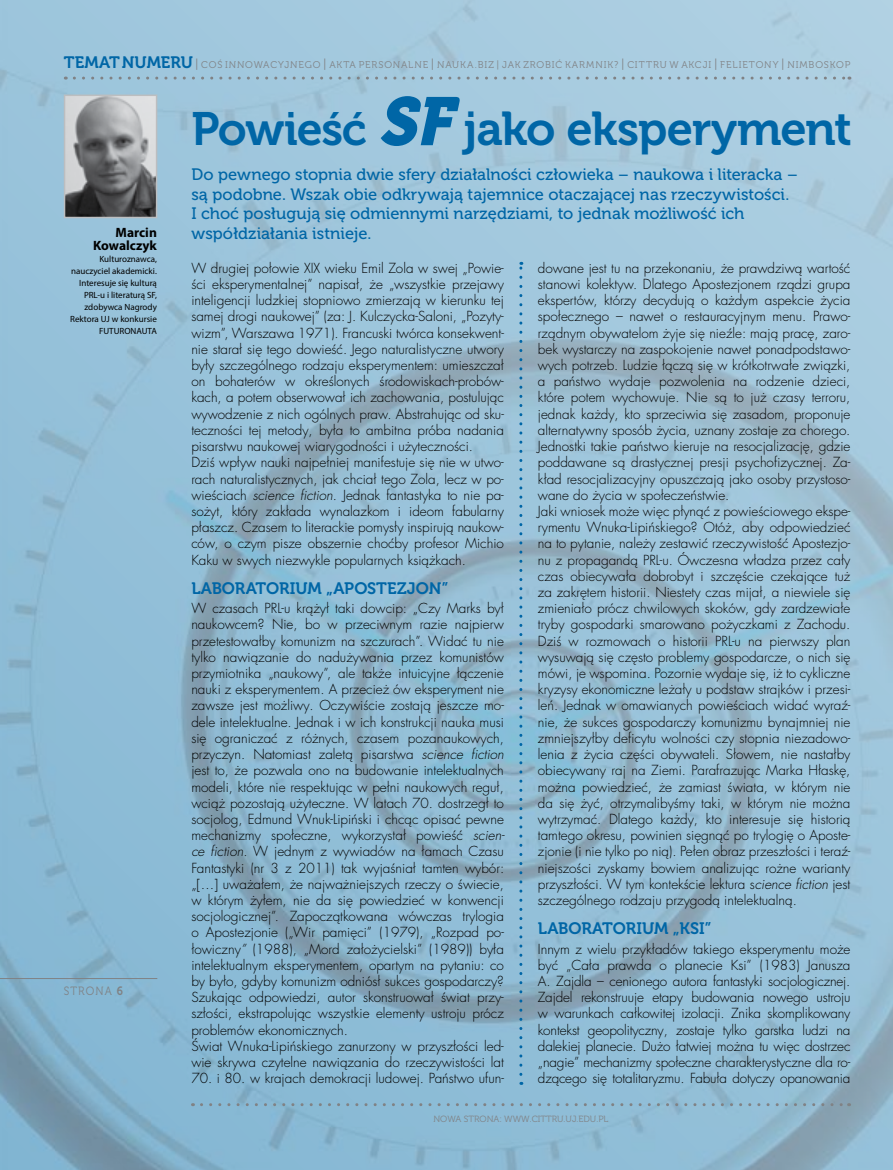
<style>
.page{position:relative;width:893px;height:1170px;background:#fff}
.page>*{position:absolute;margin:0;border:0;box-sizing:border-box;transform-origin:0 0}
.t1{font:47.25px "Museo 700";letter-spacing:-.025em;color:#0066a6}
.t2{font:16.5px/19.8px "Museo 500";color:#0066a6}
.t3{font:16.5px "Museo 700";letter-spacing:.015em;color:#0066a6}
.t4{font:300 13.5px/16.2px "Futura LT Pro";color:#000}
.t5{font:700 13.5px/13.5px "Myriad Pro";color:#000;text-align:right}
.t6{font:12px "Museo 300";letter-spacing:.1em;color:#808285;scale:.9 1}
.t7{font:9.75px "Museo 300";letter-spacing:.085em;color:#808285}
.t8{font:9px/12px "Myriad Pro";color:#000;text-align:right}
.t9{font:9px "Museo 300";color:#808285}
.s1{font-family:"Museo 700";font-size:16.5px;color:#0066a6}
.s2{font-size:12px}
.s3{font-family:"Museo 700"}
.s4{font-size:46.5px}
.s5{font-family:"Museo 900";font-style:italic;font-size:67.5px}
.s6{font-style:italic}
</style>
<div class="page">
<img style="left:0;top:0;width:893px;height:1169px">
<hr style="left:0;top:978px;width:157px;height:1px;background:#808285">
<svg style="left:201px;top:1103px;width:649px;height:3px;background:#89acbf"></svg>
<svg style="left:74px;top:77px;width:776px;height:3px;background:#9cb9c9"></svg>
<img style="left:67px;top:98px;width:87px;height:117px">
<div style="left:64px;top:95px;width:93px;height:123px;border:2px solid #bcbec0"></div>
<svg style="left:519px;top:262px;width:3px;height:812px;background:#72a8c8"></svg>
<p class="t7" style="left:64px;top:59px;width:788px"><span class="s1">TEMAT NUMERU</span><span class="s2">|</span> COŚ INNOWACYJNEGO <span class="s2">|</span> AKTA PERSONALNE <span class="s2">|</span> NAUKA.BIZ | JAK ZROBIĆ KARMNIK? <span class="s2">|</span> CITTRU W AKCJI <span class="s2">|</span> FELIETONY <span class="s2">|</span> NIMBOSKOP</p>
<p class="t5" style="left:93px;top:225px;width:65px">Marcin<br>Kowalczyk</p>
<p class="t8" style="left:70px;top:253px;width:88px">Kulturoznawca, nauczyciel akademicki.<br>Interesuje się kulturą<br>PRL-u i literaturą SF, zdobywca Nagrody<br>Rektora UJ w konkursie<br>FUTURONAUTA</p>
<p class="t6" style="left:64px;top:984px;width:67px">STRONA <span class="s3">6</span></p>
<h1 class="t1" style="left:191px;top:103px;width:662px"><span class="s4">POWIEŚĆ</span> <span class="s5">SF</span>JAKO EKSPERYMENT</h1>
<p class="t2" style="left:191px;top:164px;width:608px">Do pewnego stopnia dwie sfery działalności człowieka – naukowa i literacka – są podobne. Wszak obie odkrywają tajemnice otaczającej nas rzeczywistości.<br>I choć posługują się odmiennymi narzędziami, to jednak możliwość ich współdziałania istnieje.</p>
<p class="t4" style="left:191px;top:260px;width:314px">W drugiej połowie XIX wieku Emil Zola w swej „Powie&shy;ści eksperymentalnej” napisał, że „wszystkie przejawy inteligencji ludzkiej stopniowo zmierzają w kierunku tej samej drogi naukowej” (za: J. Kulczycka-Saloni, „Pozyty&shy;wizm”, Warszawa 1971). Francuski twórca konsekwent&shy;nie starał się tego dowieść. Jego naturalistyczne utwory były szczególnego rodzaju eksperymentem: umieszczał on bohaterów w określonych środowiskach-probów&shy;kach, a potem obserwował ich zachowania, postulując wywodzenie z nich ogólnych praw. Abstrahując od sku&shy;teczności tej metody, była to ambitna próba nadania pisarstwu naukowej wiarygodności i użyteczności.<br>Dziś wpływ nauki najpełniej manifestuje się nie w utwo&shy;rach naturalistycznych, jak chciał tego Zola, lecz w po&shy;wieściach <span class="s6">science fiction</span>. Jednak fantastyka to nie pa&shy;sożyt, który zakłada wynalazkom i ideom fabularny płaszcz. Czasem to literackie pomysły inspirują naukow&shy;ców, o czym pisze obszernie choćby profesor Michio Kaku w swych niezwykle popularnych książkach.</p>
<p class="t3" style="left:191px;top:578px;width:22px">LABORATORIUM</p>
<p class="t3" style="left:326px;top:578px;width:30px">„APOSTEZJON</p>
<p class="t3" style="left:442px;top:578px;width:8px">”</p>
<p class="t4" style="left:191px;top:600px;width:315px">W czasach PRL-u krążył taki dowcip: „Czy Marks był naukowcem? Nie, bo w przeciwnym razie najpierw przetestowałby komunizm na szczurach”. Widać tu nie tylko nawiązanie do nadużywania przez komunistów przymiotnika „naukowy”, ale także intuicyjne łączenie nauki z eksperymentem. A przecież ów eksperyment nie zawsze jest możliwy. Oczywiście zostają jeszcze mo&shy;dele intelektualne. Jednak i w ich konstrukcji nauka musi się ograniczać z różnych, czasem pozanaukowych, przyczyn. Natomiast zaletą pisarstwa <span class="s6">science fiction </span>jest to, że pozwala ono na budowanie intelektualnych modeli, które nie respektując w pełni naukowych reguł, wciąż pozostają użyteczne. W latach 70. dostrzegł to socjolog, Edmund Wnuk-Lipiński i chcąc opisać pewne mechanizmy społeczne, wykorzystał powieść <span class="s6">scien&shy;ce fiction</span>. W jednym z wywiadów na łamach Czasu Fantastyki (nr 3 z 2011) tak wyjaśniał tamten wybór: „[…] uważałem, że najważniejszych rzeczy o świecie, w którym żyłem, nie da się powiedzieć w konwencji socjologicznej”. Zapoczątkowana wówczas trylogia o Apostezjonie („Wir pamięci” (1979), „Rozpad po&shy;łowiczny<span class="s6">”</span> (1988), „Mord założycielski” (1989)) była intelektualnym eksperymentem, opartym na pytaniu: co by było, gdyby komunizm odniósł sukces gospodarczy?<br>Szukając odpowiedzi, autor skonstruował świat przy&shy;szłości, ekstrapolując wszystkie elementy ustroju prócz problemów ekonomicznych.<br>Świat Wnuka-Lipińskiego zanurzony w przyszłości led&shy;wie skrywa czytelne nawiązania do rzeczywistości lat</p>
<p class="t4" style="left:191px;top:1070px;width:314px">70. i 80. w krajach demokracji ludowej. Państwo ufun-</p>
<p class="t4" style="left:538px;top:260px;width:314px">dowane jest tu na przekonaniu, że prawdziwą wartość stanowi kolektyw. Dlatego Apostezjonem rządzi grupa ekspertów, którzy decydują o każdym aspekcie życia społecznego – nawet o restauracyjnym menu. Prawo&shy;rządnym obywatelom żyje się nieźle: mają pracę, zaro&shy;bek wystarczy na zaspokojenie nawet ponadpodstawo&shy;wych potrzeb. Ludzie łączą się w krótkotrwałe związki, a państwo wydaje pozwolenia na rodzenie dzieci, które potem wychowuje. Nie są to już czasy terroru, jednak każdy, kto sprzeciwia się zasadom, proponuje alternatywny sposób życia, uznany zostaje za chorego.<br>Jednostki takie państwo kieruje na resocjalizację, gdzie poddawane są drastycznej presji psychofizycznej. Za&shy;kład resocjalizacyjny opuszczają jako osoby przystoso&shy;wane do życia w społeczeństwie.<br>Jaki wniosek może więc płynąć z powieściowego ekspe&shy;rymentu Wnuka-Lipińskiego? Otóż, aby odpowiedzieć na to pytanie, należy zestawić rzeczywistość Apostezjo&shy;nu z propagandą PRL-u. Ówczesna władza przez cały czas obiecywała dobrobyt i szczęście czekające tuż za zakrętem historii. Niestety czas mijał, a niewiele się zmieniało prócz chwilowych skoków, gdy zardzewiałe tryby gospodarki smarowano pożyczkami z Zachodu.<br>Dziś w rozmowach o historii PRL-u na pierwszy plan wysuwają się często problemy gospodarcze, o nich się mówi, je wspomina. Pozornie wydaje się, iż to cykliczne kryzysy ekonomiczne leżały u podstaw strajków i przesi&shy;leń. Jednak w omawianych powieściach widać wyraź&shy;nie, że sukces gospodarczy komunizmu bynajmniej nie zmniejszyłby deficytu wolności czy stopnia niezadowo&shy;lenia z życia części obywateli. Słowem, nie nastałby obiecywany raj na Ziemi. Parafrazując Marka Hłaskę, można powiedzieć, że zamiast świata, w którym nie da się żyć, otrzymalibyśmy taki, w którym nie można wytrzymać. Dlatego każdy, kto interesuje się historią tamtego okresu, powinien sięgnąć po trylogię o Aposte&shy;zjonie (i nie tylko po nią). Pełen obraz przeszłości i teraź&shy;niejszości zyskamy bowiem analizując rożne warianty przyszłości. W tym kontekście lektura s<span class="s6">cience fiction</span> jest szczególnego rodzaju przygodą intelektualną.</p>
<p class="t3" style="left:538px;top:919px;width:22px">LABORATORIUM</p>
<p class="t3" style="left:673px;top:919px;width:40px">„KSI”</p>
<p class="t4" style="left:538px;top:940px;width:314px;text-align:justify">Innym z wielu przykładów takiego eksperymentu może być „Cała prawda o planecie Ksi” (1983) Janusza A. Zajdla – cenionego autora fantastyki socjologicznej.<br>Zajdel rekonstruuje etapy budowania nowego ustroju w warunkach całkowitej izolacji. Znika skomplikowany kontekst geopolityczny, zostaje tylko garstka ludzi na dalekiej planecie. Dużo łatwiej można tu więc dostrzec „nagie” mechanizmy społeczne charakterystyczne dla ro&shy;dzącego się totalitaryzmu. Fabuła dotyczy opanowania</p>
<p class="t9" style="left:433px;top:1113px;width:176px">NOWA STRONA: WWW.CITTRU.UJ.EDU.PL</p>
</div>
